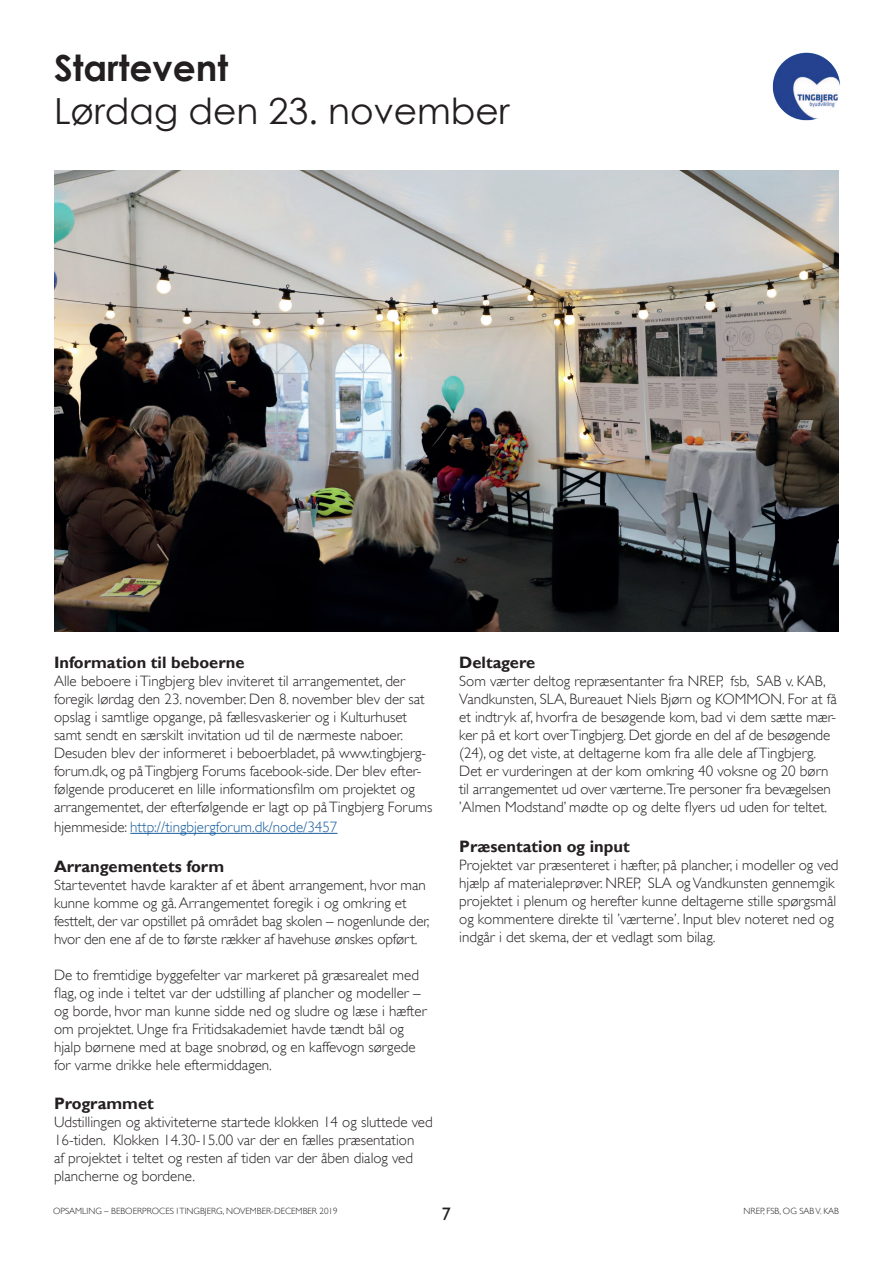
<style>
.page{position:relative;width:893px;height:1263px;background:#fff}
.page>*{position:absolute;margin:0;border:0;box-sizing:border-box;transform-origin:0 0}
.t1{font:36px "Century Gothic";color:#231f20}
.t2{font:700 36px "Century Gothic";color:#231f20}
.t3{font:18px "Gill Sans";color:#231f20}
.t4{font:700 16.5px "Gill Sans";color:#231f20}
.t5{font:300 15px/18px "Gill Sans";color:#231f20}
.t6{font:300 15px "Gill Sans";color:#175d9e}
.t7{font:300 9px "Gill Sans";color:#231f20}
.s1{color:#231f20}
</style>
<div class="page">
<hr style="left:130px;top:833px;width:207px;height:1px;background:#175d9e">
<img style="left:54px;top:170px;width:785px;height:461px">
<img style="left:772px;top:52px;width:69px;height:69px">
<h1 class="t2" style="left:54px;top:51px;width:176px">Startevent</h1>
<h1 class="t1" style="left:54px;top:97px;width:457px">Lørdag den 23. november</h1>
<p class="t4" style="left:54px;top:656px;width:192px">Information til beboerne</p>
<p class="t5" style="left:54px;top:673px;width:380px">Alle beboere i Tingbjerg blev inviteret til arrangementet, der foregik lørdag den 23. november. Den 8. november blev der sat opslag i samtlige opgange, på fællesvaskerier og i Kulturhuset samt sendt en særskilt invitation ud til de nærmeste naboer.<br>Desuden blev der informeret i beboerbladet, på www.tingbjerg&shy;forum.dk, og på Tingbjerg Forums facebook-side. Der blev efter&shy;følgende produceret en lille informationsfilm om projektet og arrangementet, der efterfølgende er lagt op på Tingbjerg Forums</p>
<p class="t6" style="left:54px;top:821px;width:285px"><span class="s1">hjemmeside:</span> http://tingbjergforum.dk/node/3457</p>
<p class="t4" style="left:54px;top:859px;width:172px">Arrangementets form</p>
<p class="t5" style="left:54px;top:877px;width:377px">Starteventet havde karakter af et åbent arrangement, hvor man kunne komme og gå. Arrangementet foregik i og omkring et festtelt, der var opstillet på området bag skolen – nogenlunde der, hvor den ene af de to første rækker af havehuse ønskes opført.</p>
<p class="t5" style="left:54px;top:967px;width:374px">De to fremtidige byggefelter var markeret på græsarealet med flag, og inde i teltet var der udstilling af plancher og modeller – og borde, hvor man kunne sidde ned og sludre og læse i hæfter om projektet. Unge fra Fritidsakademiet havde tændt bål og hjalp børnene med at bage snobrød, og en kaffevogn sørgede for varme drikke hele eftermiddagen.</p>
<p class="t4" style="left:54px;top:1097px;width:101px">Programmet</p>
<p class="t5" style="left:54px;top:1114px;width:380px">Udstillingen og aktiviteterne startede klokken 14 og sluttede ved 16-tiden. Klokken 14.30-15.00 var der en fælles præsentation<br>af projektet i teltet og resten af tiden var der åben dialog ved plancherne og bordene.</p>
<p class="t4" style="left:459px;top:656px;width:77px">Deltagere</p>
<p class="t5" style="left:459px;top:672px;width:379px">Som værter deltog repræsentanter fra NREP, fsb, SAB v. KAB, Vandkunsten, SLA, Bureauet Niels Bjørn og KOMMON. For at få et indtryk af, hvorfra de besøgende kom, bad vi dem sætte mær&shy;ker på et kort over Tingbjerg. Det gjorde en del af de besøgende (24), og det viste, at deltagerne kom fra alle dele af Tingbjerg.<br>Det er vurderingen at der kom omkring 40 voksne og 20 børn til arrangementet ud over værterne.Tre personer fra bevægelsen ’Almen Modstand’ mødte op og delte flyers ud uden for teltet.</p>
<p class="t4" style="left:459px;top:840px;width:172px">Præsentation og input</p>
<p class="t5" style="left:459px;top:857px;width:381px">Projektet var præsenteret i hæfter, på plancher, i modeller og ved hjælp af materialeprøver. NREP, SLA og Vandkunsten gennemgik projektet i plenum og herefter kunne deltagerne stille spørgsmål og kommentere direkte til ’værterne’. Input blev noteret ned og indgår i det skema, der et vedlagt som bilag.</p>
<p class="t7" style="left:53px;top:1207px;width:286px">OPSAMLING – BEBOERPROCES I TINGBJERG, NOVEMBER-DECEMBER 2019</p>
<p class="t7" style="left:744px;top:1207px;width:97px">NREP, FSB, OG SAB V. KAB</p>
<p class="t3" style="left:442px;top:1203px;width:10px">7</p>
</div>
